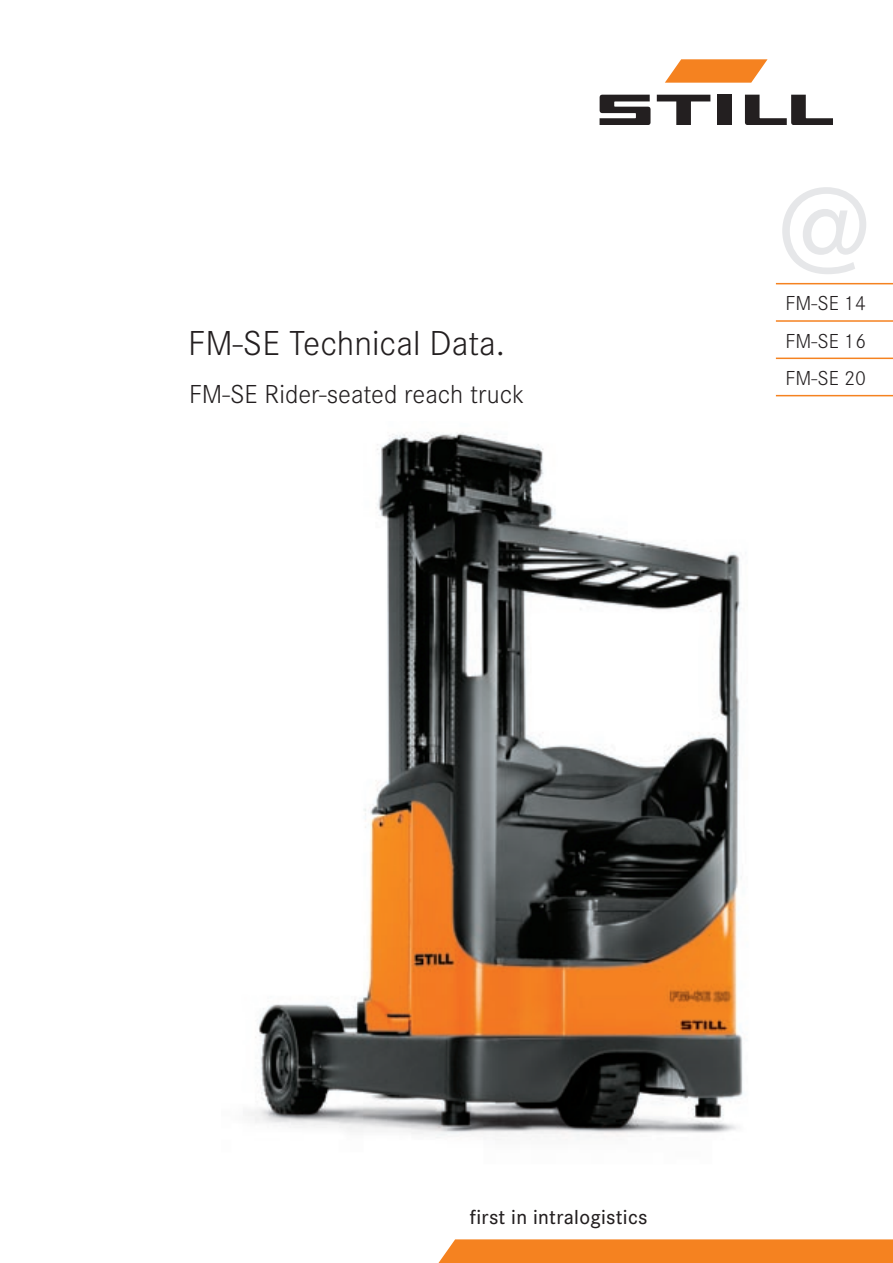
<style>
.page{position:relative;width:893px;height:1263px;background:#fff}
.page>*{position:absolute;margin:0;border:0;box-sizing:border-box;transform-origin:0 0}
.t1{font:500 126px "Corporate S";color:#e6e7e9}
.titelhead{font:300 36px "Corporate S";color:#231f20}
.titelsub{font:300 27px "Corporate S";color:#231f20}
.t2{font:500 21px "Corporate S";letter-spacing:.015em;color:#231f20}
.t3{font:300 21px "Corporate S";color:#231f20}
</style>
<div class="page">
<svg style="left:657px;top:95px;width:53px;height:30px"></svg>
<div style="left:717px;top:95px;width:14px;height:30px;background:#231f20"></div>
<svg style="left:600px;top:95px;width:50px;height:30px"></svg>
<svg style="left:745px;top:95px;width:88px;height:30px"></svg>
<svg style="left:665px;top:59px;width:102px;height:24px;background:#f69747"></svg>
<div style="left:438px;top:1239px;width:455px;height:24px;background:#f58220"></div>
<hr style="left:776px;top:283px;width:117px;height:1px;background:#f58220">
<hr style="left:776px;top:320px;width:117px;height:2px;background:#f58220">
<hr style="left:776px;top:358px;width:117px;height:1px;background:#f58220">
<hr style="left:776px;top:395px;width:117px;height:1px;background:#f58220">
<img style="left:248px;top:432px;width:496px;height:708px">
<p class="titelhead" style="left:188px;top:322px;width:318px">FM-SE Technical Data.</p>
<p class="titelsub" style="left:189px;top:378px;width:337px">FM-SE Rider-seated reach truck</p>
<h1 class="t1" style="left:778px;top:159px;width:94px">@</h1>
<p class="t3" style="left:785px;top:292px;width:82px">FM-SE 14</p>
<p class="t3" style="left:785px;top:329px;width:82px">FM-SE 16</p>
<p class="t3" style="left:785px;top:367px;width:82px">FM-SE 20</p>
<p class="t2" style="left:470px;top:1205px;width:179px">first in intralogistics</p>
</div>
